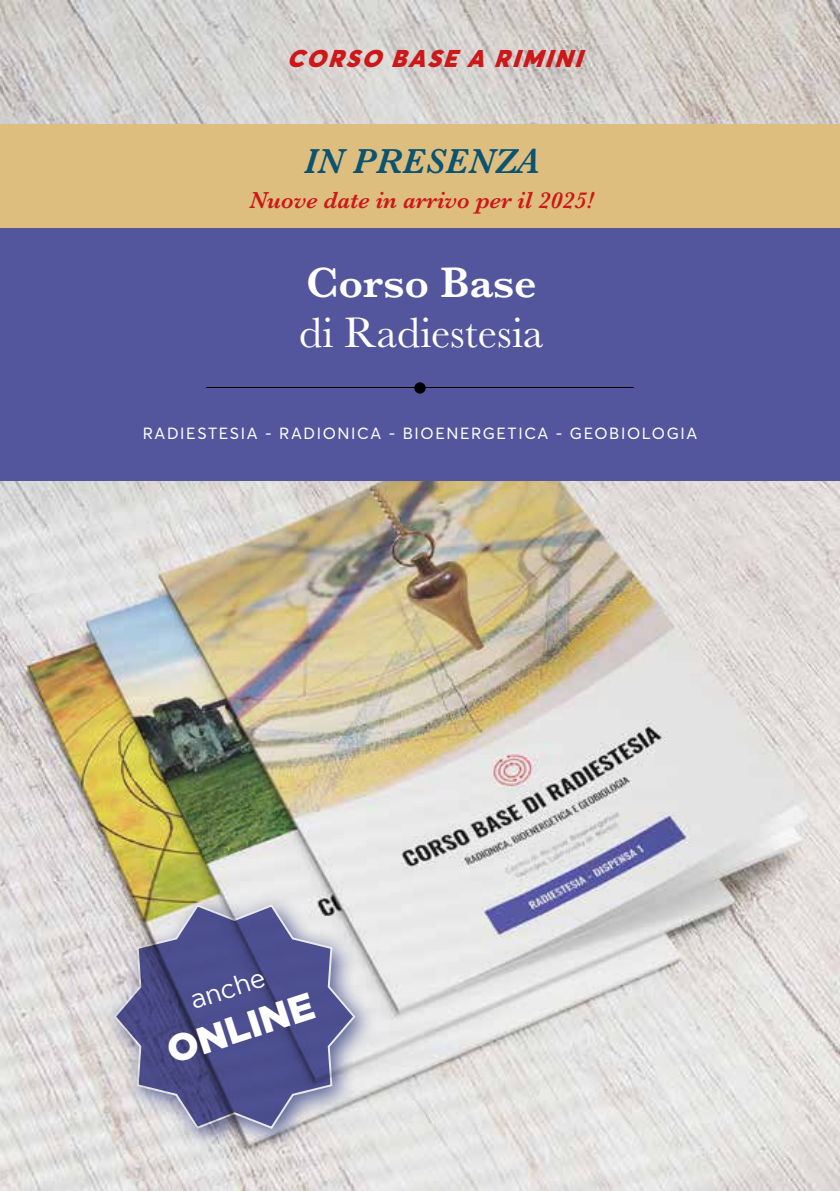
<style>
.page{position:relative;width:840px;height:1191px;background:#fff}
.page>*{position:absolute;margin:0;border:0;box-sizing:border-box;transform-origin:0 0}
.t1{font:44px "Baskerville MT Std";color:#fff}
.t2{font:600 44px "Baskerville MT Std";color:#fff}
.t3{font:900 38px "Gotham";color:#fff}
.t4{font:italic 600 36px "Baskerville MT Std";color:#0a5371}
.t5{font:26px "Gotham";color:#fff}
.t6{font:italic 600 24px "Baskerville MT Std";color:#cd1719}
.t7{font:italic 900 24px "Averta";color:#cd1719}
.t8{font:16px "Averta";letter-spacing:.1em;color:#fff}
</style>
<div class="page">
<img style="left:0;top:0;width:839px;height:124px">
<img style="left:0;top:480px;width:839px;height:711px">
<div style="left:0;top:228px;width:839px;height:252px;background:#53569d"></div>
<hr style="left:206px;top:387px;width:427px;height:1px;background:#000">
<div style="left:414px;top:382px;width:11px;height:12px;background:#000;border-radius:50%"></div>
<div style="left:0;top:124px;width:839px;height:104px;background:#ddbe7f"></div>
<div style="left:102px;top:893px;width:276px;height:258px;background:#283583;opacity:.73"></div>
<svg style="left:112px;top:902px;width:244px;height:228px;background:#7879a2"></svg>
<h3 class="t7" style="left:286px;top:41px;width:306px">CORSO BASE A RIMINI</h3>
<h3 class="t4" style="left:303px;top:140px;width:237px">IN PRESENZA</h3>
<h3 class="t6" style="left:249px;top:187px;width:345px">Nuove date in arrivo per il 2025!</h3>
<h1 class="t2" style="left:306px;top:258px;width:232px">Corso Base</h1>
<h1 class="t1" style="left:299px;top:307px;width:245px">di Radiestesia</h1>
<p class="t8" style="left:143px;top:422px;width:555px">RADIESTESIA - RADIONICA - BIOENERGETICA - GEOBIOLOGIA</p>
<h3 class="t5" style="left:186px;top:987px;width:79px;rotate:-18deg">anche</h3>
<h2 class="t3" style="left:161px;top:1030px;width:154px;rotate:-18deg">ONLINE</h2>
</div>
